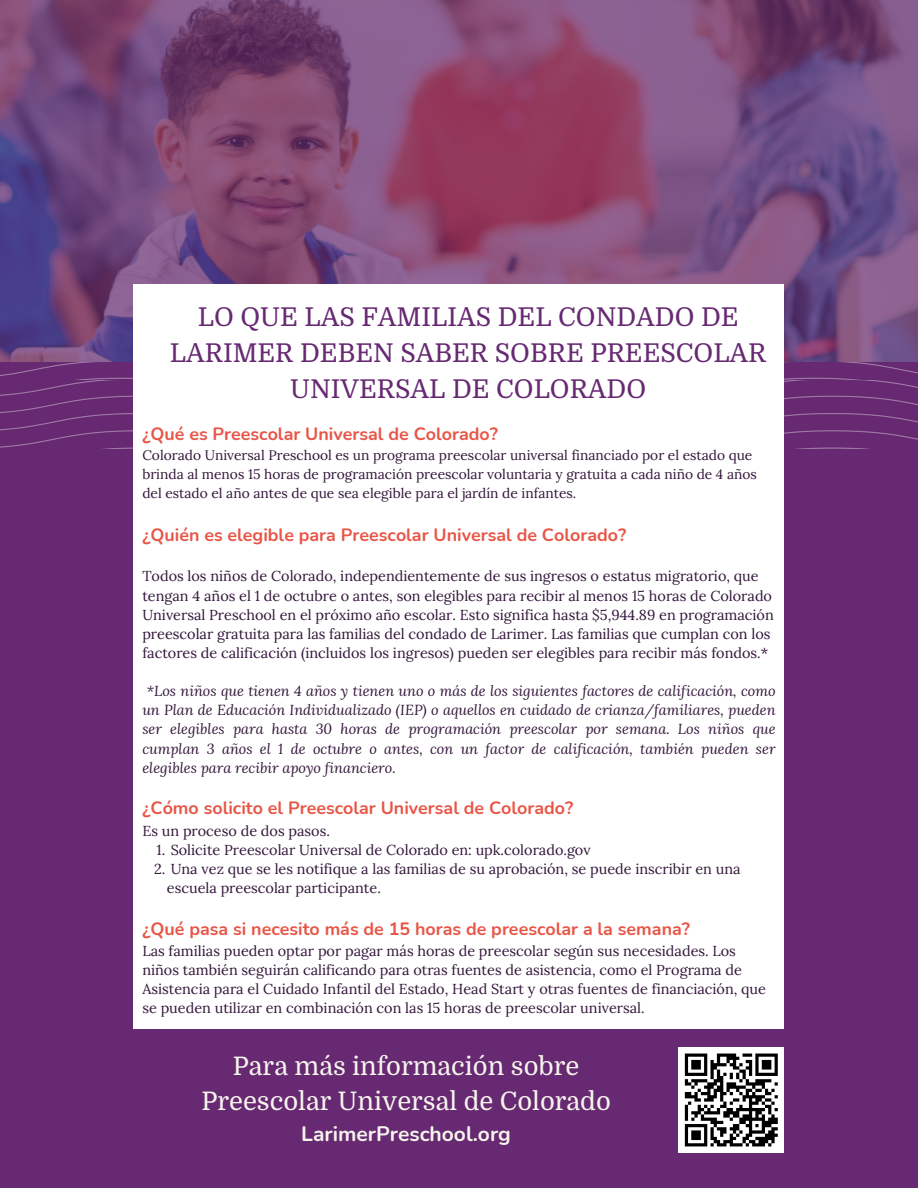
<style>
.page{position:relative;width:918px;height:1188px;background:#662972}
.page>*{position:absolute;margin:0;border:0;box-sizing:border-box;transform-origin:0 0}
.t1{font:25.95px/36px "Domine";color:#662972;text-align:center}
.t2{font:25.5px/34.8px "Domine";color:#f7f4ed;text-align:center}
.t3{font:700 21px "Nunito";color:#f7f4ed}
.t4{font:700 17.85px "Nunito";color:#e85647}
.t5{font:14.4px/19.2px "Lora";color:#33163a}
.t6{font:italic 14.4px/19.2px "Lora";color:#33163a;text-align:justify}
.t7{font:13.8px/19.2px "Lora";color:#33163a}
</style>
<div class="page">
<svg style="left:0;top:0;width:918px;height:362px;background:#7c4a7a"></svg>
<img style="left:0;top:362px;width:918px;height:18px">
<img style="left:0;top:380px;width:918px;height:69px">
<div style="left:134px;top:285px;width:650px;height:743px;background:#fff"></div>
<div style="left:678px;top:1047px;width:106px;height:106px;background:#fff"></div>
<svg style="left:684px;top:1053px;width:94px;height:94px"></svg>
<h1 class="t1" style="left:170px;top:299px;width:598px">LO QUE LAS FAMILIAS DEL CONDADO DE<br>LARIMER DEBEN SABER SOBRE PREESCOLAR<br>UNIVERSAL DE COLORADO</h1>
<p class="t4" style="left:142px;top:422px;width:357px">¿Qué es Preescolar Universal de Colorado?</p>
<p class="t7" style="left:142px;top:445px;width:616px">Colorado Universal Preschool es un programa preescolar universal financiado por el estado que brinda al menos 15 horas de programación preescolar voluntaria y gratuita a cada niño de 4 años del estado el año antes de que sea elegible para el jardín de infantes.</p>
<p class="t4" style="left:142px;top:523px;width:485px">¿Quién es elegible para Preescolar Universal de Colorado?</p>
<p class="t5" style="left:142px;top:567px;width:633px">Todos los niños de Colorado, independientemente de sus ingresos o estatus migratorio, que tengan 4 años el 1 de octubre o antes, son elegibles para recibir al menos 15 horas de Colorado Universal Preschool en el próximo año escolar. Esto significa hasta $5,944.89 en programación preescolar gratuita para las familias del condado de Larimer. Las familias que cumplan con los factores de calificación (incluidos los ingresos) pueden ser elegibles para recibir más fondos.*</p>
<p class="t6" style="left:142px;top:681px;width:635px;text-indent:4px">*Los niños que tienen 4 años y tienen uno o más de los siguientes factores de calificación, como un Plan de Educación Individualizado (IEP) o aquellos en cuidado de crianza/familiares, pueden ser elegibles para hasta 30 horas de programación preescolar por semana. Los niños que cumplan 3 años el 1 de octubre o antes, con un factor de calificación, también pueden ser elegibles para recibir apoyo financiero.</p>
<p class="t4" style="left:142px;top:796px;width:433px">¿Cómo solicito el Preescolar Universal de Colorado?</p>
<p class="t5" style="left:142px;top:821px;width:189px">Es un proceso de dos pasos.</p>
<p class="t5" style="left:157px;top:840px;width:436px">1. Solicite Preescolar Universal de Colorado en: upk.colorado.gov</p>
<p class="t5" style="left:167px;top:859px;width:575px;text-indent:-13px">2. Una vez que se les notifique a las familias de su aprobación, se puede inscribir en una escuela preescolar participante.</p>
<p class="t4" style="left:142px;top:917px;width:549px">¿Qué pasa si necesito más de 15 horas de preescolar a la semana?</p>
<p class="t5" style="left:142px;top:941px;width:625px">Las familias pueden optar por pagar más horas de preescolar según sus necesidades. Los niños también seguirán calificando para otras fuentes de asistencia, como el Programa de Asistencia para el Cuidado Infantil del Estado, Head Start y otras fuentes de financiación, que se pueden utilizar en combinación con las 15 horas de preescolar universal.</p>
<h2 class="t2" style="left:201px;top:1049px;width:411px">Para más información sobre<br>Preescolar Universal de Colorado</h2>
<h3 class="t3" style="left:301px;top:1120px;width:211px">LarimerPreschool.org</h3>
</div>
